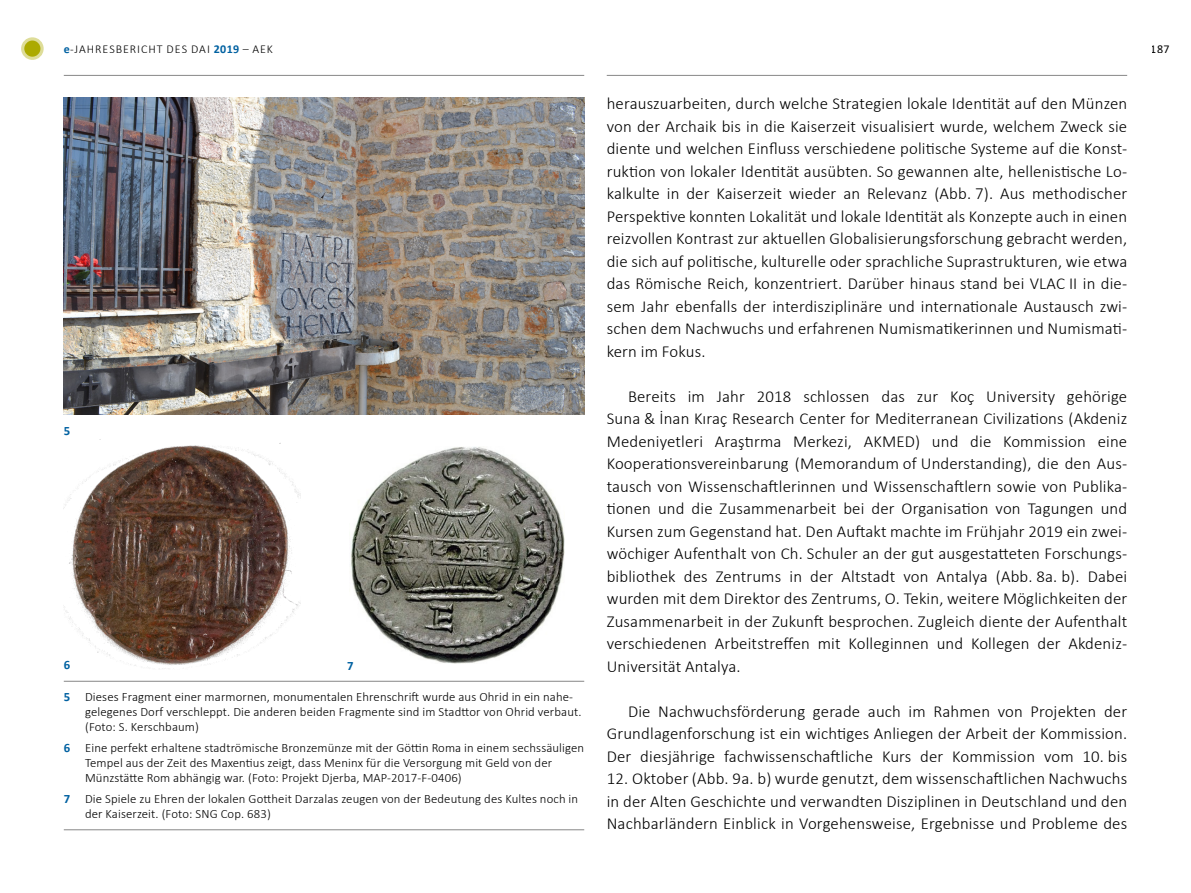
<style>
.page{position:relative;width:1191px;height:893px;background:#fff}
.page>*{position:absolute;margin:0;border:0;box-sizing:border-box;transform-origin:0 0}
.t1{font:300 16.8px/22.5px "Calibri";letter-spacing:.01em;color:#000;text-align:justify}
.t2{font:300 12.75px/15px "Calibri";letter-spacing:.01em;color:#000}
.t3{font:700 12.75px "Calibri";color:#0061a1}
.t4{font:300 12px "Calibri";letter-spacing:.08em;color:#000}
.t5{font:12px "Calibri";color:#000}
.s1{font-weight:700;color:#0061a1}
</style>
<div class="page">
<hr style="left:607px;top:75px;width:520px;height:1px;background:#878787">
<hr style="left:64px;top:75px;width:520px;height:1px;background:#878787">
<svg style="left:23px;top:39px;width:19px;height:19px"></svg>
<div style="left:21px;top:37px;width:23px;height:23px;border:3px solid #dedd99;border-radius:50%"></div>
<img style="left:64px;top:98px;width:520px;height:317px">
<img style="left:64px;top:439px;width:236px;height:230px">
<hr style="left:64px;top:681px;width:520px;height:1px;background:#878787">
<hr style="left:64px;top:829px;width:520px;height:1px;background:#878787">
<img style="left:351px;top:447px;width:213px;height:217px">
<p class="t4" style="left:64px;top:41px;width:211px"><span class="s1">e</span>-JAHRESBERICHT DES DAI <span class="s1">2019</span> – AEK</p>
<p class="t5" style="left:1151px;top:41px;width:20px">187</p>
<p class="t3" style="left:64px;top:422px;width:8px">5</p>
<p class="t3" style="left:64px;top:656px;width:8px">6</p>
<p class="t3" style="left:347px;top:656px;width:8px">7</p>
<p class="t2" style="left:85px;top:689px;width:498px;text-indent:-21px"><span class="s1">5</span> Dieses Fragment einer marmornen, monumentalen Ehrenschrift wurde aus Ohrid in ein nahe&shy;gelegenes Dorf verschleppt. Die anderen beiden Fragmente sind im Stadttor von Ohrid verbaut. (Foto: S. Kerschbaum)</p>
<p class="t2" style="left:85px;top:740px;width:501px;text-indent:-21px"><span class="s1">6</span> Eine perfekt erhaltene stadtrömische Bronzemünze mit der Göttin Roma in einem sechssäuligen<br>Tempel aus der Zeit des Maxentius zeigt, dass Meninx für die Versorgung mit Geld von der<br>Münzstätte Rom abhängig war. (Foto: Projekt Djerba, MAP-2017-F-0406)</p>
<p class="t2" style="left:85px;top:791px;width:494px;text-indent:-21px"><span class="s1">7</span> Die Spiele zu Ehren der lokalen Gottheit Darzalas zeugen von der Bedeutung des Kultes noch in der Kaiserzeit. (Foto: SNG Cop. 683)</p>
<p class="t1" style="left:607px;top:92px;width:522px">herauszuarbeiten, durch welche Strategien lokale Identität auf den Münzen von der Archaik bis in die Kaiserzeit visualisiert wurde, welchem Zweck sie diente und welchen Einfluss verschiedene politische Systeme auf die Konst&shy;ruktion von lokaler Identität ausübten. So gewannen alte, hellenistische Lo&shy;kalkulte in der Kaiserzeit wieder an Relevanz (Abb. 7). Aus methodischer Perspektive konnten Lokalität und lokale Identität als Konzepte auch in einen reizvollen Kontrast zur aktuellen Globalisierungsforschung gebracht werden, die sich auf politische, kulturelle oder sprachliche Suprastrukturen, wie etwa das Römische Reich, konzentriert. Darüber hinaus stand bei VLAC II in die&shy;sem Jahr ebenfalls der interdisziplinäre und internationale Austausch zwi&shy;schen dem Nachwuchs und erfahrenen Numismatikerinnen und Numismati&shy;kern im Fokus.</p>
<p class="t1" style="left:607px;top:385px;width:522px;text-indent:21px">Bereits im Jahr 2018 schlossen das zur Koç University gehörige Suna &amp; İnan Kıraç Research Center for Mediterranean Civilizations (Akdeniz Medeniyetleri Araştırma Merkezi, AKMED) und die Kommission eine Kooperationsvereinbarung (Memorandum of Understanding), die den Aus&shy;tausch von Wissenschaftlerinnen und Wissenschaftlern sowie von Publika&shy;tionen und die Zusammenarbeit bei der Organisation von Tagungen und Kursen zum Gegenstand hat. Den Auftakt machte im Frühjahr 2019 ein zwei&shy;wöchiger Aufenthalt von Ch. Schuler an der gut ausgestatteten Forschungs&shy;bibliothek des Zentrums in der Altstadt von Antalya (Abb. 8a. b). Dabei wurden mit dem Direktor des Zentrums, O. Tekin, weitere Möglichkeiten der Zusammenarbeit in der Zukunft besprochen. Zugleich diente der Aufenthalt verschiedenen Arbeitstreffen mit Kolleginnen und Kollegen der Akdeniz-Universität Antalya.</p>
<p class="t1" style="left:607px;top:700px;width:522px;text-indent:21px">Die Nachwuchsförderung gerade auch im Rahmen von Projekten der Grundlagenforschung ist ein wichtiges Anliegen der Arbeit der Kommission.<br>Der diesjährige fachwissenschaftliche Kurs der Kommission vom 10. bis</p>
<p class="t1" style="left:607px;top:767px;width:522px">12. Oktober (Abb. 9a. b) wurde genutzt, dem wissenschaftlichen Nachwuchs in der Alten Geschichte und verwandten Disziplinen in Deutschland und den Nachbarländern Einblick in Vorgehensweise, Ergebnisse und Probleme des</p>
</div>
